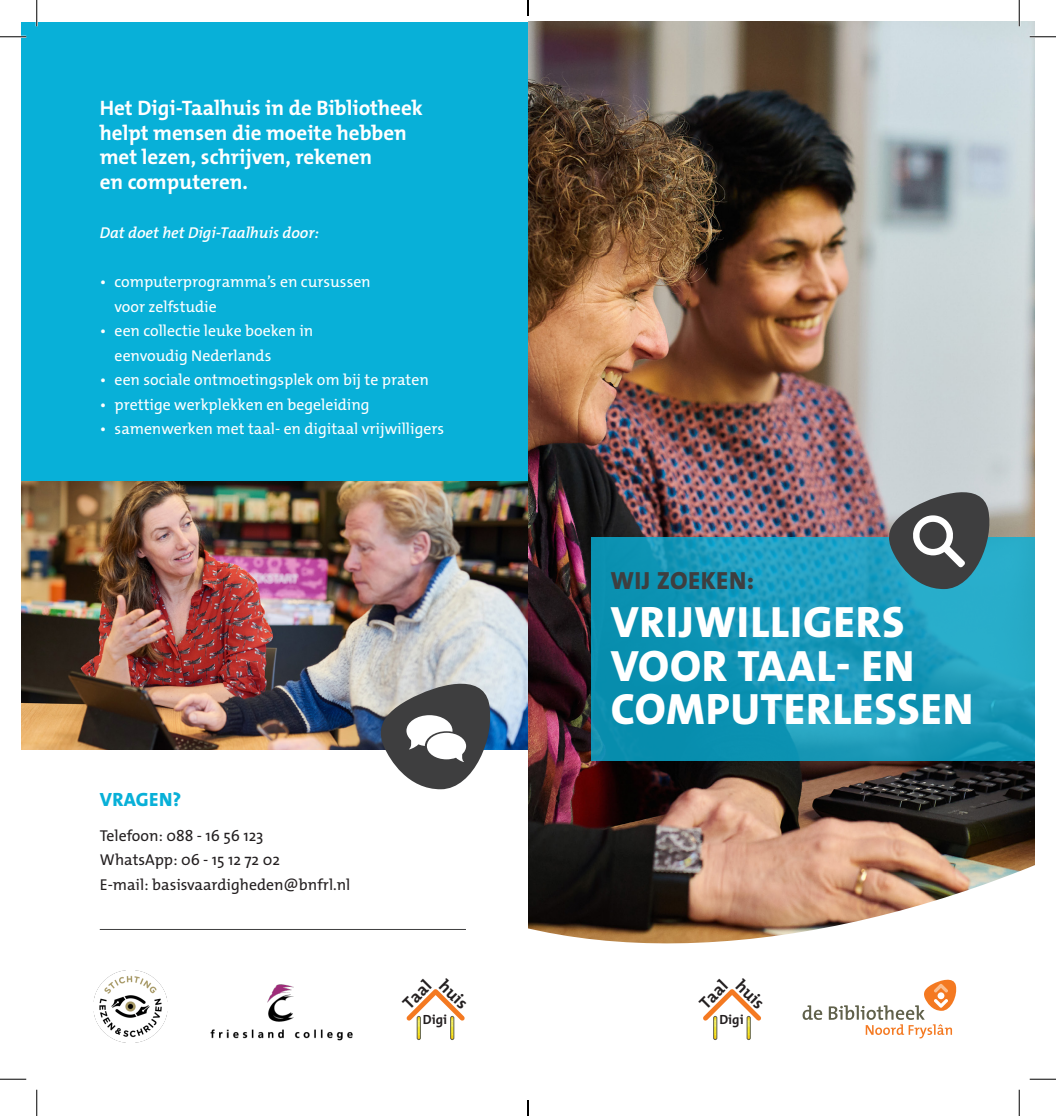
<style>
.page{position:relative;width:1056px;height:1116px;background:#fff}
.page>*{position:absolute;margin:0;border:0;box-sizing:border-box;transform-origin:0 0}
.t1{font:800 44.1px/43.8px "The Mix Os F";letter-spacing:.02em;color:#fff}
.t2{font:800 25.03px "The Mix Os F";letter-spacing:.02em;color:#3e3e3f}
.t3{font:700 21px/24.5px "The Mix Os F";color:#fff}
.t4{font:800 19.25px "The Mix Os F";letter-spacing:.02em;color:#08b0d8}
.t5{font:700 17.15px "The Mix";color:#231f20}
.t6{font:15.75px/24.5px "The Mix Os F";color:#fff}
.t7{font:15.75px "The Mix Os F";color:#231f20}
.t8{font:italic 600 15.75px "The Mix Os F";color:#fff}
.t9{font:700 13.3px "The Mix";color:#231f20}
</style>
<div class="page">
<div style="left:22px;top:22px;width:506px;height:487px;background:#08b0d8"></div>
<img style="left:528px;top:22px;width:506px;height:803px">
<svg style="left:528px;top:825px;width:506px;height:216px"></svg>
<img style="left:94px;top:970px;width:73px;height:72px">
<img style="left:211px;top:984px;width:141px;height:56px">
<svg style="left:591px;top:537px;width:443px;height:224px;background:#1798b9"></svg>
<svg style="left:884px;top:481px;width:110px;height:108px;background:#677c82"></svg>
<svg style="left:802px;top:1005px;width:20px;height:14px"></svg>
<svg style="left:829px;top:976px;width:129px;height:62px"></svg>
<div style="left:713px;top:1016px;width:4px;height:23px;border:1px solid #60614b;border-radius:2px"></div>
<div style="left:747px;top:1016px;width:3px;height:23px;border:1px solid #60614b;border-radius:2px"></div>
<svg style="left:698px;top:984px;width:67px;height:40px"></svg>
<div style="left:417px;top:1016px;width:3px;height:23px;border:1px solid #60614b;border-radius:2px"></div>
<div style="left:450px;top:1016px;width:4px;height:23px;border:1px solid #60614b;border-radius:2px"></div>
<svg style="left:406px;top:989px;width:59px;height:35px"></svg>
<img style="left:22px;top:481px;width:506px;height:268px">
<svg style="left:375px;top:671px;width:121px;height:118px"></svg>
<hr style="left:100px;top:928px;width:366px;height:1px;background:#3e3e3f">
<hr style="left:0;top:36px;width:26px;height:2px;background:#fff">
<hr style="left:1029px;top:36px;width:27px;height:2px;background:#fff">
<hr style="left:36px;top:0;width:2px;height:26px;background:#fff">
<hr style="left:1018px;top:0;width:2px;height:26px;background:#fff">
<svg style="left:0;top:36px;width:26px;height:1px"></svg>
<svg style="left:1029px;top:36px;width:27px;height:1px"></svg>
<svg style="left:0;top:1078px;width:26px;height:1px"></svg>
<svg style="left:1029px;top:1078px;width:27px;height:1px"></svg>
<svg style="left:36px;top:0;width:1px;height:26px"></svg>
<svg style="left:36px;top:1089px;width:1px;height:26px"></svg>
<svg style="left:1019px;top:0;width:1px;height:26px"></svg>
<svg style="left:1019px;top:1089px;width:1px;height:26px"></svg>
<svg style="left:527px;top:0;width:2px;height:16px"></svg>
<svg style="left:527px;top:1100px;width:2px;height:15px"></svg>
<p class="t3" style="left:100px;top:96px;width:325px">Het Digi-Taalhuis in de Bibliotheek helpt mensen die moeite hebben met lezen, schrijven, rekenen<br>en computeren.</p>
<p class="t8" style="left:100px;top:222px;width:221px">Dat doet het Digi-Taalhuis door:</p>
<p class="t6" style="left:115px;top:269px;width:258px;text-indent:-15px">• computerprogramma’s en cursussen voor zelfstudie</p>
<p class="t6" style="left:115px;top:318px;width:200px;text-indent:-15px">• een collectie leuke boeken in eenvoudig Nederlands</p>
<p class="t6" style="left:100px;top:367px;width:330px">• een sociale ontmoetingsplek om bij te praten</p>
<p class="t6" style="left:100px;top:392px;width:271px">• prettige werkplekken en begeleiding</p>
<p class="t6" style="left:100px;top:416px;width:346px">• samenwerken met taal- en digitaal vrijwilligers</p>
<p class="t4" style="left:100px;top:787px;width:83px">VRAGEN?</p>
<p class="t7" style="left:100px;top:825px;width:165px">Telefoon: 088 - 16 56 123</p>
<p class="t7" style="left:100px;top:849px;width:182px">WhatsApp: 06 - 15 12 72 02</p>
<p class="t7" style="left:100px;top:874px;width:252px">E-mail: basisvaardigheden@bnfrl.nl</p>
<p class="t5" style="left:396px;top:995px;width:34px;rotate:-45deg">Taal</p>
<p class="t5" style="left:452px;top:972px;width:34px;rotate:45deg">huis</p>
<p class="t9" style="left:423px;top:1008px;width:26px">Digi</p>
<p class="t2" style="left:610px;top:565px;width:145px">WIJ ZOEKEN:</p>
<p class="t1" style="left:611px;top:600px;width:364px">VRIJWILLIGERS<br>VOOR TAAL- EN<br>COMPUTERLESSEN</p>
<p class="t5" style="left:692px;top:995px;width:34px;rotate:-45deg">Taal</p>
<p class="t5" style="left:748px;top:972px;width:34px;rotate:45deg">huis</p>
<p class="t9" style="left:719px;top:1008px;width:26px">Digi</p>
</div>
